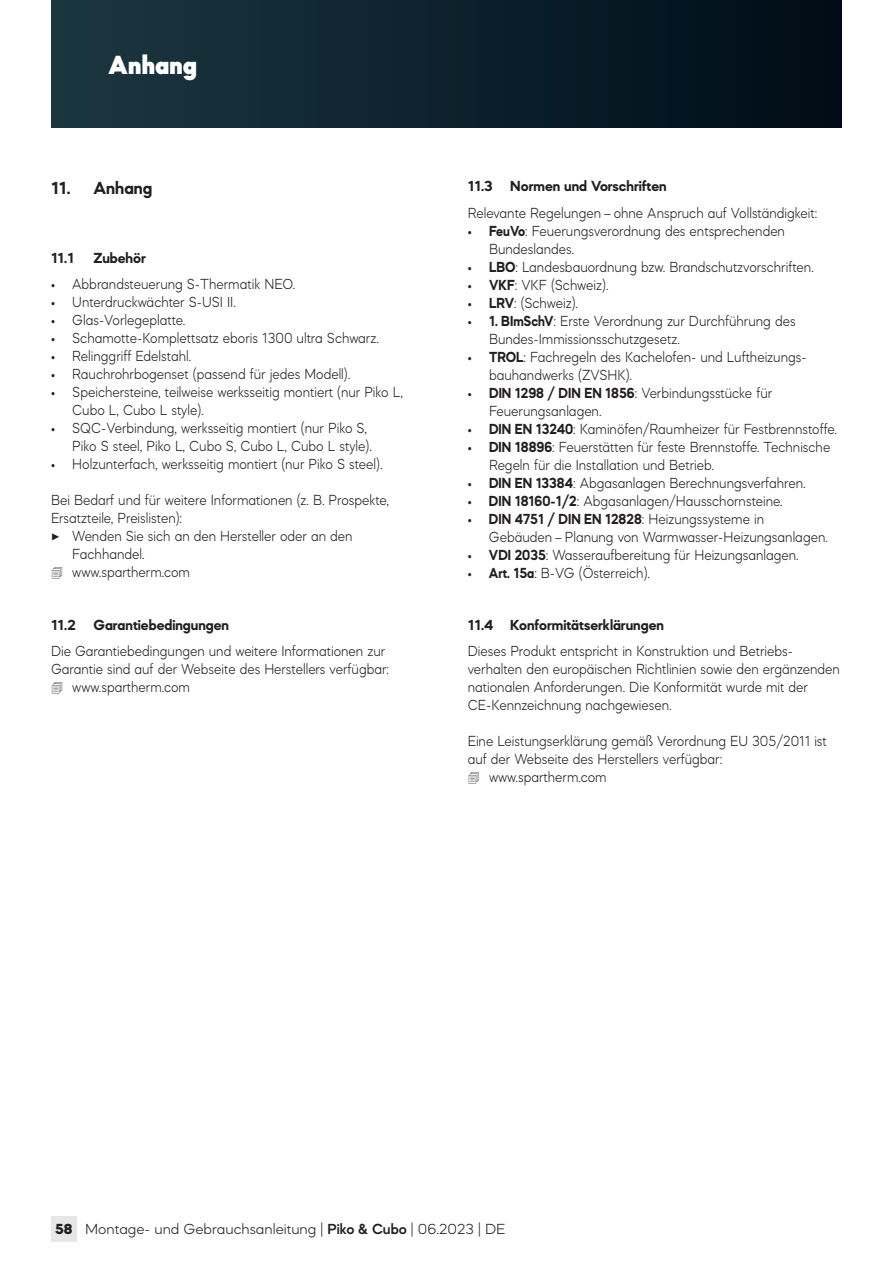
<style>
.page{position:relative;width:893px;height:1263px;background:#fff}
.page>*{position:absolute;margin:0;border:0;box-sizing:border-box;transform-origin:0 0}
.t1{font:900 27px "Mazzard M";letter-spacing:.03em;color:#fff}
.t2{font:700 18px "Mazzard M";color:#231f20}
.t3{font:300 15px/18px "Mazzard M";color:#231f20;scale:.9 1}
.t4{font:700 15px "Mazzard M";color:#231f20}
.t5{font:300 15px "Mazzard M";color:#231f20}
.t6{font:800 15px "Mazzard M";color:#231f20}
.s1{font-weight:400}
.s2{font-weight:700}
.s3{font-weight:600}
</style>
<div class="page">
<div style="left:51px;top:1216px;width:26px;height:26px;background:#e6e7e9"></div>
<div style="left:51px;top:0;width:791px;height:128px;background:linear-gradient(to right,#1b3740,#000c17)"></div>
<h1 class="t1" style="left:108px;top:48px;width:90px">Anhang</h1>
<p class="t2" style="left:51px;top:177px;width:103px">11. Anhang</p>
<p class="t4" style="left:51px;top:248px;width:24px">11.1</p>
<p class="t4" style="left:94px;top:248px;width:54px">Zubehör</p>
<p class="t3" style="left:51px;top:275px;width:249px"><span class="s1">•</span> Abbrandsteuerung S-Thermatik NEO</p>
<p class="t3" style="left:293px;top:275px;width:4px">.</p>
<p class="t3" style="left:51px;top:293px;width:207px"><span class="s1">•</span> Unterdruckwächter S-USI II.</p>
<p class="t3" style="left:51px;top:311px;width:151px"><span class="s1">•</span> Glas-Vorlegeplatte.</p>
<p class="t3" style="left:51px;top:329px;width:366px"><span class="s1">•</span> Schamotte-Komplettsatz eboris 1300 ultra Schwarz.</p>
<p class="t3" style="left:51px;top:347px;width:157px"><span class="s1">•</span> Relinggriff Edelstahl.</p>
<p class="t3" style="left:51px;top:365px;width:334px"><span class="s1">•</span> Rauchrohrbogenset (passend für jedes Modell).</p>
<p class="t3" style="left:72px;top:383px;width:369px;text-indent:-21px"><span class="s1">•</span> Speichersteine, teilweise werksseitig montiert (nur Piko L,<br>Cubo L, Cubo L style).</p>
<p class="t3" style="left:72px;top:419px;width:334px;text-indent:-21px"><span class="s1">•</span> SQC-Verbindung, werksseitig montiert (nur Piko S,<br>Piko S steel, Piko L, Cubo S, Cubo L, Cubo L style).</p>
<p class="t3" style="left:51px;top:455px;width:370px"><span class="s1">•</span> Holzunterfach, werksseitig montiert (nur Piko S steel).</p>
<p class="t3" style="left:51px;top:491px;width:377px">Bei Bedarf und für weitere I nformationen (z. B. Prospekte,<br>Ersatzteile, Preislisten):</p>
<p class="t3" style="left:72px;top:527px;width:313px;text-indent:-21px">✔ Wenden Sie sich an den Hersteller oder an den<br>Fachhandel.<br>www.spartherm.com</p>
<p class="t4" style="left:51px;top:615px;width:180px">11.2 Garantiebedingungen</p>
<p class="t3" style="left:51px;top:642px;width:373px">Die Garantiebedingungen und weitere I nformationen zur</p>
<p class="t3" style="left:51px;top:660px;width:377px">Garantie sind auf der Webseite des H erstellers verfügbar:</p>
<p class="t3" style="left:72px;top:678px;width:132px">www.spartherm.com</p>
<p class="t4" style="left:468px;top:177px;width:200px">11.3 Normen und Vorschriften</p>
<p class="t3" style="left:468px;top:204px;width:390px">Relevante Regelungen – ohne Anspruch auf Vollständigkeit:</p>
<p class="t3" style="left:489px;top:222px;width:330px;text-indent:-21px"><span class="s1">•</span> <span class="s2">FeuVo</span>: Feuerungsverordnung des entsprechenden<br>Bundeslandes.</p>
<p class="t3" style="left:468px;top:258px;width:386px"><span class="s1">•</span> <span class="s2">LBO</span>: Landesbauordnung bzw. Brandschutzvorschriften.</p>
<p class="t3" style="left:468px;top:276px;width:158px"><span class="s1">•</span> <span class="s2">VKF</span>: VKF (Schweiz).</p>
<p class="t3" style="left:468px;top:294px;width:124px"><span class="s1">•</span> <span class="s2">LRV</span>: (Schweiz).</p>
<p class="t3" style="left:489px;top:312px;width:342px;text-indent:-21px"><span class="s1">•</span> <span class="s2">1. BImSchV</span>: Erste Verordnung zur Durchführung des<br>Bundes-I mmissionsschutzgesetz.</p>
<p class="t3" style="left:489px;top:348px;width:352px;text-indent:-21px"><span class="s1">•</span> <span class="s2">TROL</span>: Fachregeln des Kachelofen- und Luftheizungs&shy;bauhandwerks (ZVSH K).</p>
<p class="t3" style="left:489px;top:384px;width:316px;text-indent:-21px"><span class="s1">•</span> <span class="s2">DIN 1298 / DIN EN 1856</span>: Verbindungsstücke für<br>Feuerungsanlagen.</p>
<p class="t3" style="left:468px;top:420px;width:412px"><span class="s1">•</span> <span class="s2">DIN EN 13240</span>: Kaminöfen/Raumheizer für Festbrennstoffe.</p>
<p class="t3" style="left:489px;top:438px;width:381px;text-indent:-21px"><span class="s1">•</span> <span class="s2">DIN 18896</span>: Feuerstätten für feste Brennstoffe. Technische<br>Regeln für die I nstallation und Betrieb.</p>
<p class="t3" style="left:468px;top:474px;width:377px"><span class="s1">•</span> <span class="s2">DIN EN 13384</span>: Abgasanlagen Berechnungsverfahren.</p>
<p class="t3" style="left:468px;top:492px;width:351px"><span class="s1">•</span> <span class="s2">DIN 18160-1/2</span>: Abgasanlagen/Hausschornsteine.</p>
<p class="t3" style="left:489px;top:510px;width:378px;text-indent:-21px"><span class="s1">•</span> <span class="s2">DIN 4751 / DIN EN 12828</span>: H eizungssysteme in<br>Gebäuden – Planung von Warmwasser-Heizungsanlagen.</p>
<p class="t3" style="left:468px;top:546px;width:369px"><span class="s1">•</span> <span class="s2">VDI 2035</span>: Wasseraufbereitung für H eizungsanlagen.</p>
<p class="t3" style="left:468px;top:564px;width:204px"><span class="s1">•</span> <span class="s2">Art. 15a</span>: B-VG (Österreich).</p>
<p class="t4" style="left:468px;top:615px;width:198px">11.4 Konformitätserklärungen</p>
<p class="t3" style="left:468px;top:642px;width:415px">Dieses Produkt entspricht in Konstruktion und Betriebs&shy;verhalten den europäischen Richtlinien sowie den ergänzenden nationalen Anforderungen. Die Konformität wurde mit der CE-Kennzeichnung nachgewiesen.</p>
<p class="t3" style="left:468px;top:732px;width:401px">Eine Leistungserklärung gemäß Verordnung EU 305/2011 ist</p>
<p class="t3" style="left:468px;top:750px;width:284px">auf der Webseite des H erstellers verfügbar:</p>
<p class="t3" style="left:489px;top:768px;width:132px">www.spartherm.com</p>
<p class="t6" style="left:55px;top:1219px;width:19px">58</p>
<p class="t5" style="left:85px;top:1220px;width:411px">Montage- und Gebrauchsanleitung | <span class="s3">Piko &amp; Cubo</span> | 06.2023 | DE</p>
</div>
